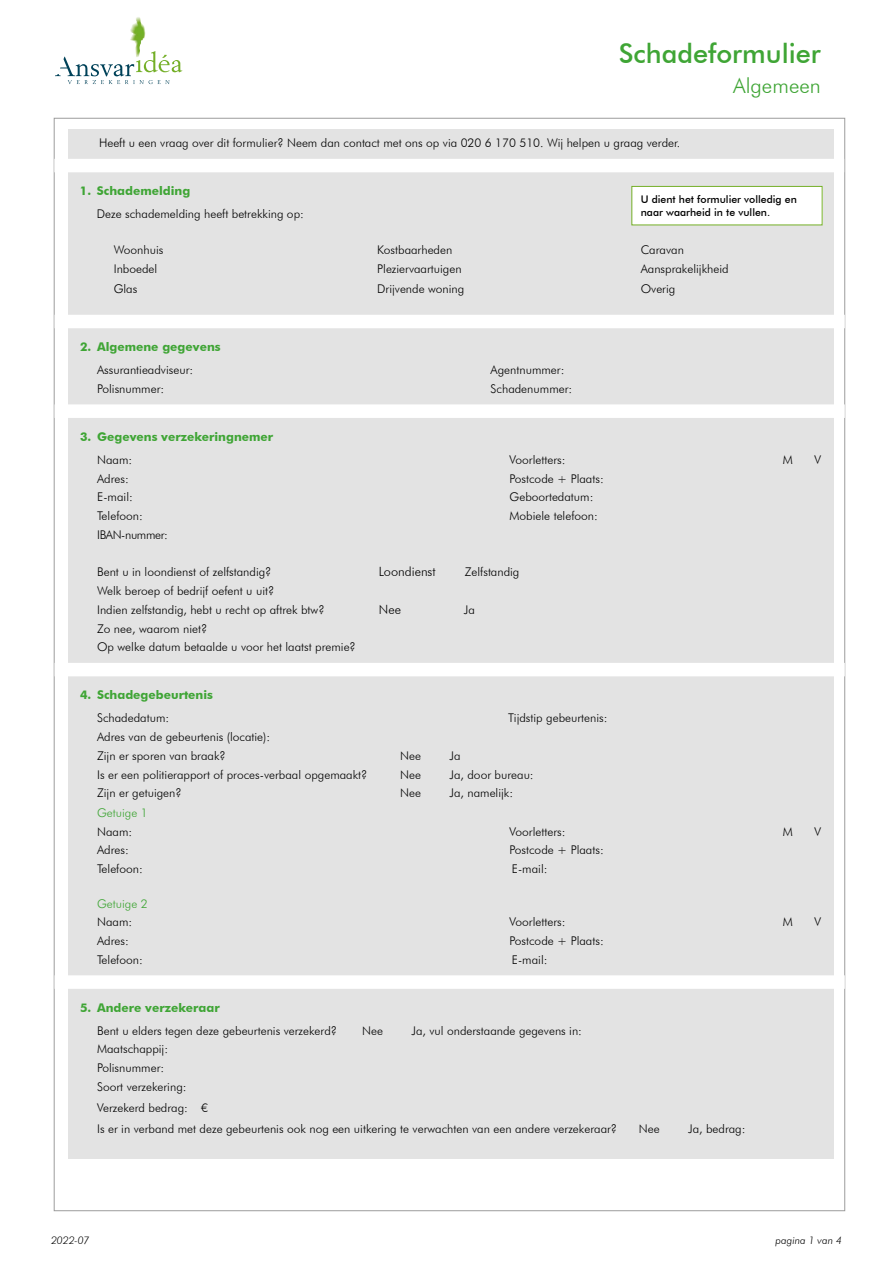
<style>
.page{position:relative;width:893px;height:1263px;background:#fff}
.page>*{position:absolute;margin:0;border:0;box-sizing:border-box;transform-origin:0 0}
.t1{font:500 27px "Futura BT";color:#3fa535}
.t2{font:300 21px "Futura BT";color:#3fa535}
.t3{font:300 12.75px "Futura BT";color:#000}
.t4{font:300 12px/19.5px "Futura BT";color:#000}
.t5{font:700 12px "Futura BT";color:#3fa535}
.t6{font:300 12px "Futura BT";color:#3fa535}
.t7{font:300 12px "Futura BT";letter-spacing:-.03em;color:#000}
.t8{font:500 10.5px/12.6px "Futura BT";color:#000}
.t9{font:italic 300 10.5px "Futura BT";color:#000}
</style>
<div class="page">
<div style="left:68px;top:130px;width:765px;height:1029px;background:#e3e3e3"></div>
<svg style="left:55px;top:22px;width:127px;height:62px"></svg>
<img style="left:130px;top:17px;width:9px;height:40px">
<div style="left:54px;top:159px;width:790px;height:13px;background:#fff"></div>
<div style="left:55px;top:315px;width:790px;height:13px;background:#fff"></div>
<div style="left:55px;top:404px;width:790px;height:14px;background:#fff"></div>
<div style="left:55px;top:663px;width:790px;height:13px;background:#fff"></div>
<div style="left:55px;top:975px;width:790px;height:14px;background:#fff"></div>
<div style="left:632px;top:186px;width:190px;height:39px;background:#fff"></div>
<div style="left:631px;top:186px;width:191px;height:39px;border:1px solid #74af27"></div>
<h1 class="t1" style="left:619px;top:37px;width:204px">Schadeformulier</h1>
<h2 class="t2" style="left:733px;top:73px;width:89px">Algemeen</h2>
<p class="t4" style="left:99px;top:133px;width:583px">Heeft u een vraag over dit formulier? Neem dan contact met ons op via 020 6 170 510. Wij helpen u graag verder.</p>
<p class="t5" style="left:80px;top:184px;width:112px">1. Schademelding</p>
<p class="t4" style="left:97px;top:204px;width:208px">Deze schademelding heeft betrekking op:</p>
<p class="t4" style="left:114px;top:240px;width:51px">Woonhuis<br>Inboedel<br>Glas</p>
<p class="t4" style="left:377px;top:240px;width:89px">Kostbaarheden<br>Pleziervaartuigen<br>Drijvende woning</p>
<p class="t4" style="left:641px;top:240px;width:89px">Caravan<br>Aansprakelijkheid<br>Overig</p>
<p class="t8" style="left:641px;top:193px;width:158px">U dient het formulier volledig en naar waarheid in te vullen.</p>
<p class="t5" style="left:80px;top:340px;width:142px">2. Algemene gegevens</p>
<p class="t4" style="left:97px;top:360px;width:98px">Assurantieadviseur:</p>
<p class="t4" style="left:491px;top:360px;width:75px">Agentnummer:</p>
<p class="t4" style="left:97px;top:379px;width:69px">Polisnummer:</p>
<p class="t4" style="left:491px;top:379px;width:83px">Schadenummer:</p>
<p class="t5" style="left:80px;top:429px;width:195px">3. Gegevens verzekeringnemer</p>
<p class="t4" style="left:97px;top:450px;width:37px">Naam:</p>
<p class="t4" style="left:510px;top:450px;width:57px">Voorletters:</p>
<p class="t4" style="left:783px;top:450px;width:12px">M</p>
<p class="t4" style="left:814px;top:450px;width:8px">V</p>
<p class="t4" style="left:97px;top:468px;width:33px">Adres:</p>
<p class="t4" style="left:510px;top:468px;width:96px">Postcode + Plaats:</p>
<p class="t4" style="left:97px;top:487px;width:37px">E-mail:</p>
<p class="t4" style="left:510px;top:487px;width:85px">Geboortedatum:</p>
<p class="t4" style="left:97px;top:506px;width:47px">Telefoon:</p>
<p class="t4" style="left:510px;top:506px;width:90px">Mobiele telefoon:</p>
<p class="t7" style="left:97px;top:527px;width:72px">IBAN-nummer:</p>
<p class="t4" style="left:97px;top:562px;width:176px">Bent u in loondienst of zelfstandig?</p>
<p class="t3" style="left:379px;top:564px;width:58px">Loondienst</p>
<p class="t4" style="left:465px;top:562px;width:56px">Zelfstandig</p>
<p class="t4" style="left:97px;top:581px;width:229px;line-height:18.8px">Welk beroep of bedrijf oefent u uit?<br>Indien zelfstandig, hebt u recht op aftrek btw?</p>
<p class="t3" style="left:379px;top:602px;width:24px">Nee</p>
<p class="t4" style="left:464px;top:600px;width:12px">Ja</p>
<p class="t4" style="left:97px;top:619px;width:260px;line-height:18.8px">Zo nee, waarom niet?<br>Op welke datum betaalde u voor het laatst premie?</p>
<p class="t5" style="left:80px;top:688px;width:134px">4. Schadegebeurtenis</p>
<p class="t4" style="left:97px;top:708px;width:74px">Schadedatum:</p>
<p class="t4" style="left:508px;top:708px;width:101px">Tijdstip gebeurtenis:</p>
<p class="t4" style="left:97px;top:727px;width:175px;line-height:18.8px">Adres van de gebeurtenis (locatie):<br>Zijn er sporen van braak?</p>
<p class="t4" style="left:400px;top:746px;width:22px">Nee</p>
<p class="t4" style="left:450px;top:746px;width:12px">Ja</p>
<p class="t4" style="left:97px;top:764px;width:272px">Is er een politierapport of proces-verbaal opgemaakt?</p>
<p class="t4" style="left:400px;top:764px;width:22px">Nee</p>
<p class="t4" style="left:450px;top:764px;width:86px">Ja, door bureau:</p>
<p class="t4" style="left:97px;top:783px;width:86px">Zijn er getuigen?</p>
<p class="t4" style="left:400px;top:783px;width:22px">Nee</p>
<p class="t4" style="left:450px;top:783px;width:65px">Ja, namelijk:</p>
<p class="t6" style="left:97px;top:805px;width:52px">Getuige 1</p>
<p class="t4" style="left:97px;top:821px;width:37px">Naam:</p>
<p class="t4" style="left:510px;top:821px;width:57px">Voorletters:</p>
<p class="t4" style="left:783px;top:821px;width:12px">M</p>
<p class="t4" style="left:814px;top:821px;width:8px">V</p>
<p class="t4" style="left:97px;top:840px;width:33px">Adres:</p>
<p class="t4" style="left:510px;top:840px;width:96px">Postcode + Plaats:</p>
<p class="t4" style="left:97px;top:859px;width:47px">Telefoon:</p>
<p class="t4" style="left:512px;top:859px;width:37px">E-mail:</p>
<p class="t6" style="left:97px;top:896px;width:52px">Getuige 2</p>
<p class="t4" style="left:97px;top:912px;width:37px">Naam:</p>
<p class="t4" style="left:510px;top:912px;width:57px">Voorletters:</p>
<p class="t4" style="left:783px;top:912px;width:12px">M</p>
<p class="t4" style="left:814px;top:912px;width:8px">V</p>
<p class="t4" style="left:97px;top:931px;width:33px">Adres:</p>
<p class="t4" style="left:510px;top:931px;width:96px">Postcode + Plaats:</p>
<p class="t4" style="left:97px;top:950px;width:47px">Telefoon:</p>
<p class="t4" style="left:512px;top:950px;width:37px">E-mail:</p>
<p class="t5" style="left:80px;top:1000px;width:141px">5. Andere verzekeraar</p>
<p class="t4" style="left:97px;top:1020px;width:241px">Bent u elders tegen deze gebeurtenis verzekerd?</p>
<p class="t4" style="left:362px;top:1020px;width:22px">Nee</p>
<p class="t4" style="left:412px;top:1020px;width:172px">Ja, vul onderstaande gegevens in:</p>
<p class="t4" style="left:97px;top:1040px;width:91px;line-height:18.8px">Maatschappij:<br>Polisnummer:<br>Soort verzekering:</p>
<p class="t4" style="left:97px;top:1097px;width:521px;line-height:21px">Verzekerd bedrag: €<br>Is er in verband met deze gebeurtenis ook nog een uitkering te verwachten van een andere verzekeraar?</p>
<p class="t4" style="left:639px;top:1119px;width:22px">Nee</p>
<p class="t4" style="left:688px;top:1119px;width:59px">Ja, bedrag:</p>
<p class="t9" style="left:51px;top:1234px;width:40px">2022-07</p>
<p class="t9" style="left:775px;top:1234px;width:68px">pagina 1 van 4</p>
</div>
